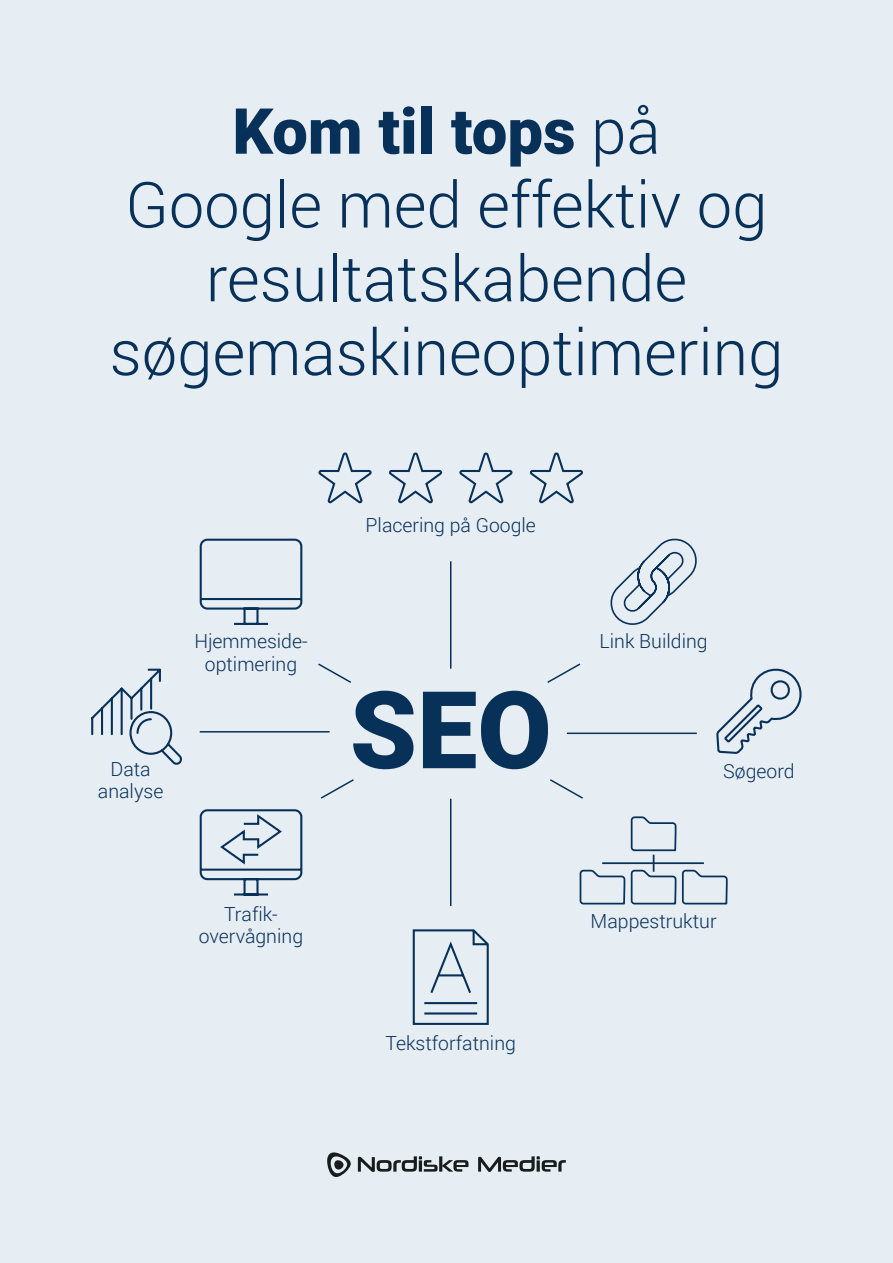
<style>
.page{position:relative;width:893px;height:1263px;background:#e6edf3}
.page>*{position:absolute;margin:0;border:0;box-sizing:border-box;transform-origin:0 0}
.t1{font:900 107.55px "Roboto";color:#08315a}
.t2{font:300 63.45px "Roboto";color:#08315a}
.t3{font:900 63.45px "Roboto";color:#08315a}
.t4{font:300 19.35px "Roboto";color:#08315a}
.s1{font-weight:300}
</style>
<div class="page">
<svg style="left:358px;top:1156px;width:110px;height:16px"></svg>
<svg style="left:478px;top:1156px;width:88px;height:16px"></svg>
<svg style="left:327px;top:1152px;width:24px;height:25px"></svg>
<svg style="left:199px;top:538px;width:104px;height:87px"></svg>
<svg style="left:318px;top:452px;width:54px;height:52px"></svg>
<svg style="left:389px;top:452px;width:54px;height:52px"></svg>
<svg style="left:459px;top:452px;width:54px;height:52px"></svg>
<svg style="left:529px;top:452px;width:54px;height:52px"></svg>
<svg style="left:716px;top:668px;width:86px;height:86px"></svg>
<svg style="left:610px;top:538px;width:87px;height:87px"></svg>
<svg style="left:412px;top:929px;width:77px;height:96px"></svg>
<svg style="left:199px;top:809px;width:104px;height:87px"></svg>
<svg style="left:91px;top:668px;width:91px;height:97px"></svg>
<svg style="left:579px;top:816px;width:149px;height:89px"></svg>
<hr style="left:602px;top:862px;width:102px;height:2px;background:#08315a">
<hr style="left:450px;top:561px;width:1px;height:108px;background:#08315a">
<hr style="left:450px;top:799px;width:1px;height:107px;background:#08315a">
<hr style="left:200px;top:731px;width:130px;height:1px;background:#08315a">
<hr style="left:567px;top:732px;width:130px;height:2px;background:#08315a">
<svg style="left:318px;top:663px;width:33px;height:20px"></svg>
<svg style="left:547px;top:663px;width:34px;height:20px"></svg>
<svg style="left:320px;top:779px;width:34px;height:20px"></svg>
<svg style="left:550px;top:779px;width:33px;height:20px"></svg>
<p class="t3" style="left:232px;top:87px;width:430px">Kom til tops <span class="s1">på</span></p>
<p class="t2" style="left:125px;top:161px;width:643px">Google med effektiv og</p>
<p class="t2" style="left:206px;top:235px;width:483px">resultatskabende</p>
<p class="t2" style="left:109px;top:309px;width:675px">søgemaskineoptimering</p>
<p class="t4" style="left:194px;top:628px;width:115px">Hjemmeside-</p>
<p class="t4" style="left:205px;top:650px;width:94px">optimering</p>
<p class="t4" style="left:111px;top:755px;width:42px">Data</p>
<p class="t4" style="left:98px;top:777px;width:67px">analyse</p>
<p class="t4" style="left:224px;top:901px;width:55px">Trafik-</p>
<p class="t4" style="left:199px;top:923px;width:106px">overvågning</p>
<p class="t4" style="left:366px;top:511px;width:172px">Placering på Google</p>
<p class="t1" style="left:350px;top:655px;width:203px">SEO</p>
<p class="t4" style="left:600px;top:628px;width:110px">Link Building</p>
<p class="t4" style="left:723px;top:757px;width:73px">Søgeord</p>
<p class="t4" style="left:386px;top:1029px;width:132px">Tekstforfatning</p>
<p class="t4" style="left:591px;top:908px;width:127px">Mappestruktur</p>
</div>
